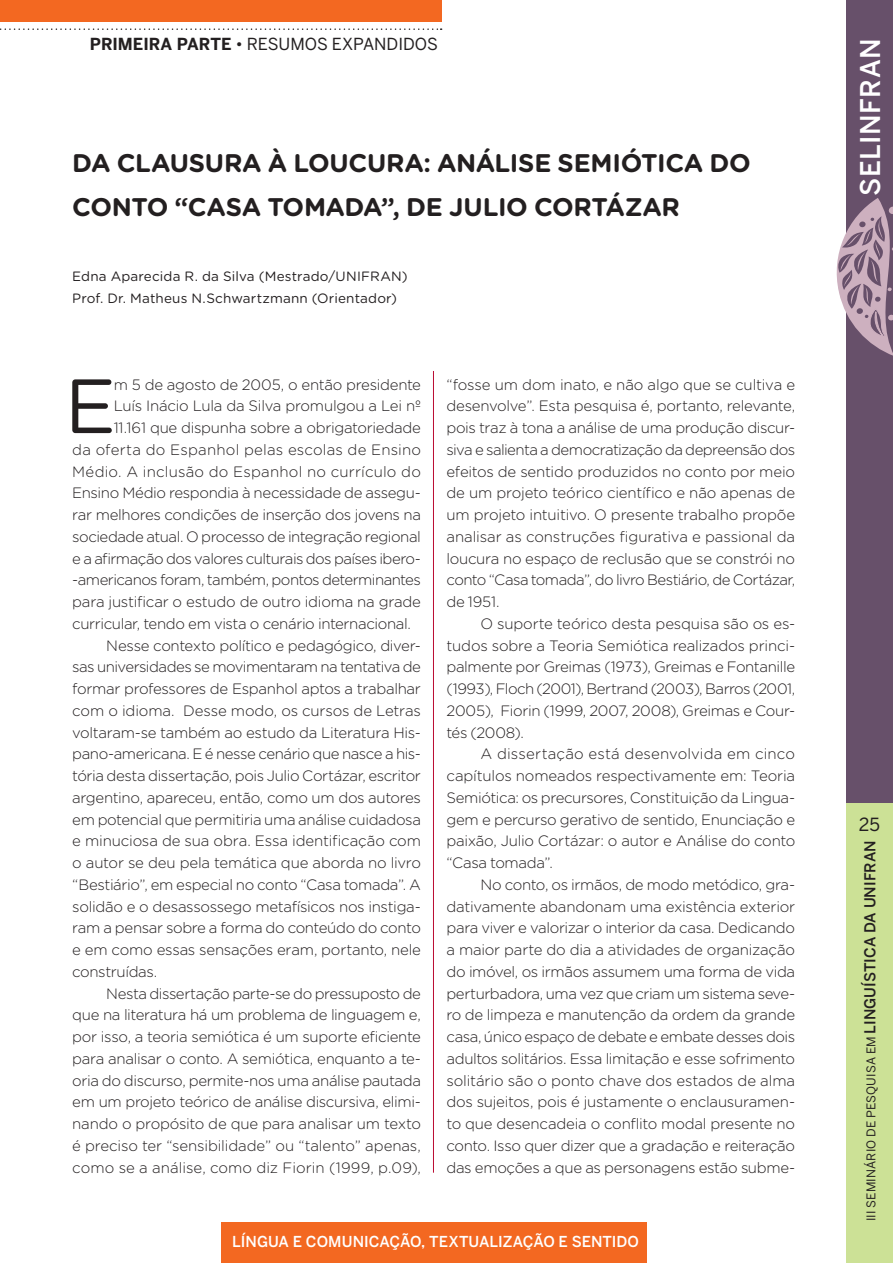
<style>
.page{position:relative;width:893px;height:1263px;background:#fff}
.page>*{position:absolute;margin:0;border:0;box-sizing:border-box;transform-origin:0 0}
.t1{font:76.65px "Gotham Rounded";color:#231f20}
.t2{font:500 27px "Benton Sans";letter-spacing:.02em;color:#fff}
.t3{font:700 25.5px/43.5px "Gotham Rounded";letter-spacing:-.015em;color:#231f20}
.t4{font:18px "Benton Sans";color:#231f20}
.t5{font:16.5px "Benton Sans";color:#231f20}
.t6{font:300 15px/21.8px "Gotham Rounded";letter-spacing:-.025em;color:#231f20;text-align:justify}
.t7{font:300 15px "Gotham Rounded";letter-spacing:.01em;color:#231f20}
.t8{font:500 15px "Benton Sans";color:#fff}
.t9{font:300 15px "Gotham Rounded";color:#231f20}
.t10{font:13.5px/21.8px "Gotham Rounded";letter-spacing:.01em;color:#231f20}
.t11{font:12px "Benton Sans";letter-spacing:.01em;color:#231f20}
.s1{font-weight:700}
.s2{font-weight:500;font-size:15px}
</style>
<div class="page">
<svg style="left:0;top:28px;width:442px;height:2px"></svg>
<div style="left:846px;top:0;width:47px;height:804px;background:#67506a"></div>
<div style="left:846px;top:804px;width:47px;height:459px;background:#cce196"></div>
<svg style="left:836px;top:198px;width:57px;height:158px"></svg>
<div style="left:0;top:0;width:441px;height:21px;background:#f36821"></div>
<div style="left:221px;top:1222px;width:425px;height:41px;background:#f36821"></div>
<hr style="left:433px;top:371px;width:1px;height:802px;background:#ba0b31">
<p class="t5" style="left:90px;top:34px;width:349px"><span class="s1">PRIMEIRA PARTE</span> • RESUMOS EXPANDIDOS</p>
<h3 class="t3" style="left:72px;top:140px;width:680px">DA CLAUSURA À LOUCURA: ANÁLISE SEMIÓTICA DO<br>CONTO “CASA TOMADA”, DE JULIO CORTÁZAR</h3>
<p class="t10" style="left:72px;top:265px;width:337px">Edna Aparecida R. da Silva (Mestrado/UNIFRAN)<br>Prof. Dr. Matheus N.Schwartzmann (Orientador)</p>
<h1 class="t1" style="left:65px;top:353px;width:53px">E</h1>
<p class="t6" style="left:114px;top:373px;width:309px">m 5 de agosto de 2005, o então presidente</p>
<p class="t6" style="left:114px;top:394px;width:309px">Luís Inácio Lula da Silva promulgou a Lei nº</p>
<p class="t6" style="left:114px;top:416px;width:309px">11.161 que dispunha sobre a obrigatoriedade</p>
<p class="t7" style="left:72px;top:439px;width:350px">da oferta do Espanhol pelas escolas de Ensino</p>
<p class="t7" style="left:72px;top:461px;width:350px">Médio. A inclusão do Espanhol no currículo do</p>
<p class="t6" style="left:72px;top:481px;width:350px">Ensino Médio respondia à necessidade de assegu-</p>
<p class="t6" style="left:72px;top:503px;width:350px">rar melhores condições de inserção dos jovens na</p>
<p class="t6" style="left:72px;top:525px;width:350px">sociedade atual. O processo de integração regional</p>
<p class="t6" style="left:72px;top:547px;width:350px">e a afirmação dos valores culturais dos países ibero-</p>
<p class="t6" style="left:72px;top:568px;width:350px">-americanos foram, também, pontos determinantes</p>
<p class="t6" style="left:72px;top:590px;width:350px">para justificar o estudo de outro idioma na grade</p>
<p class="t6" style="left:72px;top:612px;width:340px">curricular, tendo em vista o cenário internacional.</p>
<p class="t6" style="left:106px;top:634px;width:316px">Nesse contexto político e pedagógico, diver-</p>
<p class="t6" style="left:72px;top:655px;width:350px">sas universidades se movimentaram na tentativa de</p>
<p class="t6" style="left:72px;top:677px;width:350px">formar professores de Espanhol aptos a trabalhar</p>
<p class="t6" style="left:72px;top:699px;width:350px">com o idioma. Desse modo, os cursos de Letras</p>
<p class="t6" style="left:72px;top:721px;width:350px">voltaram-se também ao estudo da Literatura His-</p>
<p class="t6" style="left:72px;top:742px;width:350px">pano-americana. E é nesse cenário que nasce a his-</p>
<p class="t6" style="left:72px;top:764px;width:350px">tória desta dissertação, pois Julio Cortázar, escritor</p>
<p class="t6" style="left:72px;top:786px;width:350px">argentino, apareceu, então, como um dos autores</p>
<p class="t6" style="left:72px;top:808px;width:350px">em potencial que permitiria uma análise cuidadosa</p>
<p class="t6" style="left:72px;top:829px;width:350px">e minuciosa de sua obra. Essa identificação com</p>
<p class="t6" style="left:72px;top:851px;width:350px">o autor se deu pela temática que aborda no livro</p>
<p class="t6" style="left:72px;top:873px;width:350px">“Bestiário”, em especial no conto “Casa tomada”. A</p>
<p class="t6" style="left:72px;top:895px;width:350px">solidão e o desassossego metafísicos nos instiga-</p>
<p class="t6" style="left:72px;top:916px;width:350px">ram a pensar sobre a forma do conteúdo do conto</p>
<p class="t6" style="left:72px;top:938px;width:350px">e em como essas sensações eram, portanto, nele</p>
<p class="t6" style="left:72px;top:960px;width:86px">construídas.</p>
<p class="t6" style="left:106px;top:982px;width:316px">Nesta dissertação parte-se do pressuposto de</p>
<p class="t6" style="left:72px;top:1003px;width:350px">que na literatura há um problema de linguagem e,</p>
<p class="t6" style="left:72px;top:1025px;width:350px">por isso, a teoria semiótica é um suporte eficiente</p>
<p class="t6" style="left:72px;top:1047px;width:350px">para analisar o conto. A semiótica, enquanto a te-</p>
<p class="t6" style="left:72px;top:1069px;width:350px">oria do discurso, permite-nos uma análise pautada</p>
<p class="t6" style="left:72px;top:1090px;width:350px">em um projeto teórico de análise discursiva, elimi-</p>
<p class="t6" style="left:72px;top:1112px;width:350px">nando o propósito de que para analisar um texto</p>
<p class="t6" style="left:72px;top:1134px;width:350px">é preciso ter “sensibilidade” ou “talento” apenas,</p>
<p class="t9" style="left:72px;top:1157px;width:350px">como se a análise, como diz Fiorin (1999, p.09),</p>
<p class="t6" style="left:446px;top:373px;width:350px">“fosse um dom inato, e não algo que se cultiva e desenvolve”. Esta pesquisa é, portanto, relevante, pois traz à tona a análise de uma produção discur&shy;siva e salienta a democratização da depreensão dos efeitos de sentido produzidos no conto por meio de um projeto teórico científico e não apenas de um projeto intuitivo. O presente trabalho propõe analisar as construções figurativa e passional da loucura no espaço de reclusão que se constrói no conto “Casa tomada”, do livro Bestiário, de Cortázar, de 1951.</p>
<p class="t6" style="left:446px;top:612px;width:350px;text-indent:34px">O suporte teórico desta pesquisa são os es&shy;tudos sobre a Teoria Semiótica realizados princi&shy;palmente por Greimas (1973), Greimas e Fontanille (1993), Floch (2001), Bertrand (2003), Barros (2001, 2005), Fiorin (1999, 2007, 2008), Greimas e Cour&shy;tés (2008).</p>
<p class="t6" style="left:446px;top:742px;width:350px;text-indent:34px">A dissertação está desenvolvida em cinco capítulos nomeados respectivamente em: Teoria Semiótica: os precursores, Constituição da Lingua&shy;gem e percurso gerativo de sentido, Enunciação e paixão, Julio Cortázar: o autor e Análise do conto “Casa tomada”.</p>
<p class="t6" style="left:446px;top:873px;width:350px;text-indent:34px">No conto, os irmãos, de modo metódico, gra&shy;dativamente abandonam uma existência exterior para viver e valorizar o interior da casa. Dedicando a maior parte do dia a atividades de organização do imóvel, os irmãos assumem uma forma de vida perturbadora, uma vez que criam um sistema seve&shy;ro de limpeza e manutenção da ordem da grande casa, único espaço de debate e embate desses dois adultos solitários. Essa limitação e esse sofrimento solitário são o ponto chave dos estados de alma dos sujeitos, pois é justamente o enclausuramen&shy;to que desencadeia o conflito modal presente no conto. Isso quer dizer que a gradação e reiteração das emoções a que as personagens estão subme-</p>
<p class="t8" style="left:232px;top:1233px;width:408px">LÍNGUA E COMUNICAÇÃO, TEXTUALIZAÇÃO E SENTIDO</p>
<h2 class="t2" style="left:854px;top:196px;width:159px;rotate:-90deg">SELINFRAN</h2>
<p class="t4" style="left:859px;top:813px;width:23px">25</p>
<p class="t11" style="left:864px;top:1221px;width:382px;rotate:-90deg">III SEMINÁRIO DE PESQUISA EM <span class="s2">LINGUÍSTICA DA UNIFRAN</span></p>
</div>
